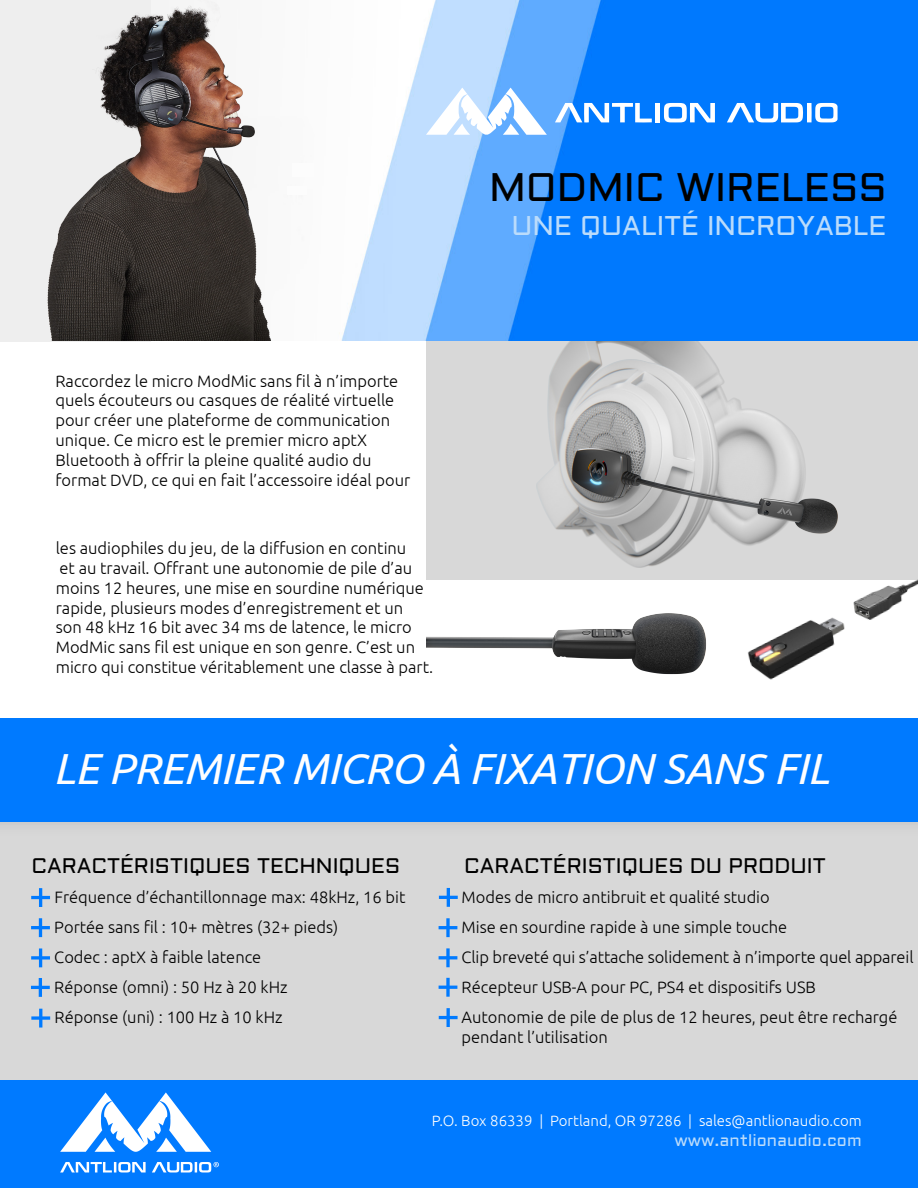
<style>
.page{position:relative;width:918px;height:1188px;background:#fff}
.page>*{position:absolute;margin:0;border:0;box-sizing:border-box;transform-origin:0 0}
.t1{font:italic 43.5px "Ubuntu";letter-spacing:-.01em;color:#fefefe}
.t2{font:39.6px "Aldrich";color:#000}
.t3{font:27px "Aldrich";color:#bbdcfb}
.t4{font:21px "Aldrich";color:#000}
.t5{font:300 16.5px/19.8px "Ubuntu";color:#000}
.t6{font:16.5px "Aldrich";color:#bbdcfb}
.t7{font:300 15px "Ubuntu";color:#fefefe}
</style>
<div class="page">
<div style="left:0;top:822px;width:918px;height:263px;background:#d8d8d8"></div>
<div style="left:426px;top:337px;width:492px;height:243px;background:#d8d8d8"></div>
<div style="left:0;top:1080px;width:918px;height:108px;background:#007aff"></div>
<div style="left:0;top:718px;width:918px;height:104px;background:#007aff"></div>
<div style="left:568px;top:0;width:350px;height:340px;background:#0079fe"></div>
<svg style="left:664px;top:103px;width:51px;height:19px"></svg>
<svg style="left:568px;top:103px;width:84px;height:20px"></svg>
<svg style="left:727px;top:103px;width:111px;height:19px"></svg>
<hr style="left:656px;top:103px;width:4px;height:19px;background:#fff">
<svg style="left:31px;top:888px;width:19px;height:19px"></svg>
<svg style="left:31px;top:918px;width:19px;height:19px"></svg>
<svg style="left:31px;top:948px;width:19px;height:19px"></svg>
<svg style="left:31px;top:978px;width:19px;height:19px"></svg>
<svg style="left:31px;top:1009px;width:19px;height:19px"></svg>
<svg style="left:439px;top:888px;width:19px;height:19px"></svg>
<svg style="left:439px;top:918px;width:18px;height:19px"></svg>
<svg style="left:439px;top:948px;width:18px;height:19px"></svg>
<svg style="left:439px;top:978px;width:18px;height:19px"></svg>
<svg style="left:439px;top:1008px;width:19px;height:19px"></svg>
<div style="left:0;top:0;width:151px;height:341px;background:#eee"></div>
<img style="left:60px;top:1092px;width:159px;height:81px">
<img style="left:47px;top:0;width:521px;height:340px">
<img style="left:536px;top:341px;width:302px;height:199px">
<img style="left:426px;top:540px;width:270px;height:135px">
<img style="left:696px;top:538px;width:222px;height:142px">
<p class="t5" style="left:55px;top:370px;width:356px">Raccordez le micro ModMic sans fil à n’importe quels écouteurs ou casques de réalité virtuelle pour créer une plateforme de communication unique. Ce micro est le premier micro aptX Bluetooth à offrir la pleine qualité audio du format DVD, ce qui en fait l’accessoire idéal pour</p>
<p class="t5" style="left:56px;top:538px;width:379px">les audiophiles du jeu, de la diffusion en continu<br>et au travail. Offrant une autonomie de pile d’au moins 12 heures, une mise en sourdine numérique rapide, plusieurs modes d’enregistrement et un son 48 kHz 16 bit avec 34 ms de latence, le micro ModMic sans fil est unique en son genre. C’est un micro qui constitue véritablement une classe à part.</p>
<h2 class="t2" style="left:489px;top:160px;width:400px">MODMIC WIRELESS</h2>
<h3 class="t3" style="left:512px;top:207px;width:376px">UNE QUALITÉ INCROYABLE</h3>
<h1 class="t1" style="left:53px;top:742px;width:778px">LE PREMIER MICRO À FIXATION SANS FIL</h1>
<p class="t4" style="left:32px;top:851px;width:370px">CARACTÉRISTIQUES TECHNIQUES</p>
<p class="t5" style="left:54px;top:882px;width:353px;line-height:30.2px">Fréquence d’échantillonnage max: 48kHz, 16 bit Portée sans fil : 10+ mètres (32+ pieds)<br>Codec : aptX à faible latence<br>Réponse (omni) : 50 Hz à 20 kHz<br>Réponse (uni) : 100 Hz à 10 kHz</p>
<p class="t4" style="left:464px;top:851px;width:363px">CARACTÉRISTIQUES DU PRODUIT</p>
<p class="t5" style="left:462px;top:882px;width:453px;line-height:30px">Modes de micro antibruit et qualité studio<br>Mise en sourdine rapide à une simple touche<br>Clip breveté qui s’attache solidement à n’importe quel appareil Récepteur USB-A pour PC, PS4 et dispositifs USB<br>Autonomie de pile de plus de 12 heures, peut être rechargé</p>
<p class="t5" style="left:462px;top:1027px;width:148px">pendant l’utilisation</p>
<p class="t7" style="left:432px;top:1111px;width:432px">P.O. Box 86339 | Portland, OR 97286 | sales@antlionaudio.com</p>
<p class="t6" style="left:674px;top:1129px;width:189px">www.antlionaudio.com</p>
</div>
